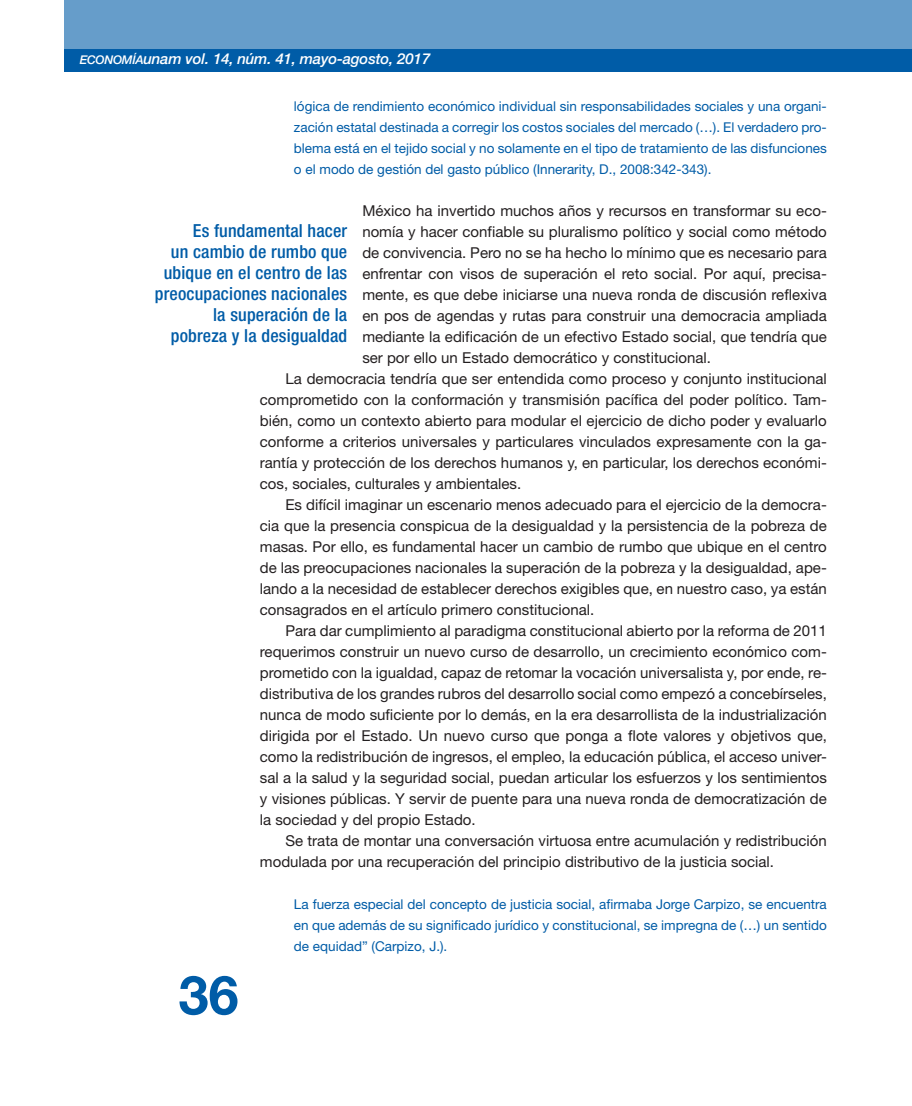
<style>
.page{position:relative;width:912px;height:1106px;background:#fff}
.page>*{position:absolute;margin:0;border:0;box-sizing:border-box;transform-origin:0 0}
.t1{font:700 54px "Helvetica Neue LT Std";color:#005ca7}
.Inicio_texto{font:500 condensed 18px/21px "Helvetica Neue LT Std";letter-spacing:.01em;color:#005ca7;text-align:right}
.cuerpo_texto{font:15px/21px "Helvetica Neue LT Std";color:#231f20;text-align:justify}
.Inicio_texto-2{font:15px/21px "Helvetica Neue LT Std";color:#231f20;text-align:justify}
.t2{font:italic 500 15px "Helvetica Neue LT Std";letter-spacing:-.01em;color:#fff}
.bando{font:13.5px/21px "Helvetica Neue LT Std";color:#005ca7;text-align:justify}
.s1{font-family:"Helvetica Neue LT Std Md It SC800";font-weight:400;font-style:normal;font-size:12px}
</style>
<div class="page">
<div style="left:64px;top:0;width:847px;height:49px;background:#669dca"></div>
<div style="left:64px;top:49px;width:847px;height:22px;background:#005ca7"></div>
<p class="t2" style="left:80px;top:49px;width:352px"><span class="s1">ECONOMÍA</span>unam vol. 14, núm. 41, mayo-agosto, 2017</p>
<p class="bando" style="left:294px;top:96px;width:534px">lógica de rendimiento económico individual sin responsabilidades sociales y una organi&shy;zación estatal destinada a corregir los costos sociales del mercado (…). El verdadero pro&shy;blema está en el tejido social y no solamente en el tipo de tratamiento de las disfunciones o el modo de gestión del gasto público (Innerarity, D., 2008:342-343).</p>
<p class="Inicio_texto-2" style="left:362px;top:200px;width:466px">México ha invertido muchos años y recursos en transformar su eco&shy;nomía y hacer confiable su pluralismo político y social como método de convivencia. Pero no se ha hecho lo mínimo que es necesario para enfrentar con visos de superación el reto social. Por aquí, precisa&shy;mente, es que debe iniciarse una nueva ronda de discusión reflexiva en pos de agendas y rutas para construir una democracia ampliada mediante la edificación de un efectivo Estado social, que tendría que ser por ello un Estado democrático y constitucional.</p>
<p class="cuerpo_texto" style="left:260px;top:368px;width:568px;text-indent:26px">La democracia tendría que ser entendida como proceso y conjunto institucional comprometido con la conformación y transmisión pacífica del poder político. Tam&shy;bién, como un contexto abierto para modular el ejercicio de dicho poder y evaluarlo conforme a criterios universales y particulares vinculados expresamente con la ga&shy;rantía y protección de los derechos humanos y, en particular, los derechos económi&shy;cos, sociales, culturales y ambientales.</p>
<p class="cuerpo_texto" style="left:260px;top:494px;width:568px;text-indent:26px">Es difícil imaginar un escenario menos adecuado para el ejercicio de la democra&shy;cia que la presencia conspicua de la desigualdad y la persistencia de la pobreza de masas. Por ello, es fundamental hacer un cambio de rumbo que ubique en el centro de las preocupaciones nacionales la superación de la pobreza y la desigualdad, ape&shy;lando a la necesidad de establecer derechos exigibles que, en nuestro caso, ya están consagrados en el artículo primero constitucional.</p>
<p class="cuerpo_texto" style="left:260px;top:620px;width:568px;text-indent:26px">Para dar cumplimiento al paradigma constitucional abierto por la reforma de 2011 requerimos construir un nuevo curso de desarrollo, un crecimiento económico com&shy;prometido con la igualdad, capaz de retomar la vocación universalista y, por ende, re&shy;distributiva de los grandes rubros del desarrollo social como empezó a concebírseles, nunca de modo suficiente por lo demás, en la era desarrollista de la industrialización dirigida por el Estado. Un nuevo curso que ponga a flote valores y objetivos que, como la redistribución de ingresos, el empleo, la educación pública, el acceso univer&shy;sal a la salud y la seguridad social, puedan articular los esfuerzos y los sentimientos y visiones públicas. Y servir de puente para una nueva ronda de democratización de la sociedad y del propio Estado.</p>
<p class="cuerpo_texto" style="left:260px;top:830px;width:568px;text-indent:26px">Se trata de montar una conversación virtuosa entre acumulación y redistribución modulada por una recuperación del principio distributivo de la justicia social.</p>
<p class="bando" style="left:294px;top:894px;width:534px">La fuerza especial del concepto de justicia social, afirmaba Jorge Carpizo, se encuentra en que además de su significado jurídico y constitucional, se impregna de (…) un sentido de equidad” (Carpizo, J.).</p>
<p class="Inicio_texto" style="left:155px;top:220px;width:194px">Es fundamental hacer<br>un cambio de rumbo que ubique en el centro de las preocupaciones nacionales la superación de la pobreza y la desigualdad</p>
<h1 class="t1" style="left:178px;top:961px;width:62px">36</h1>
</div>
